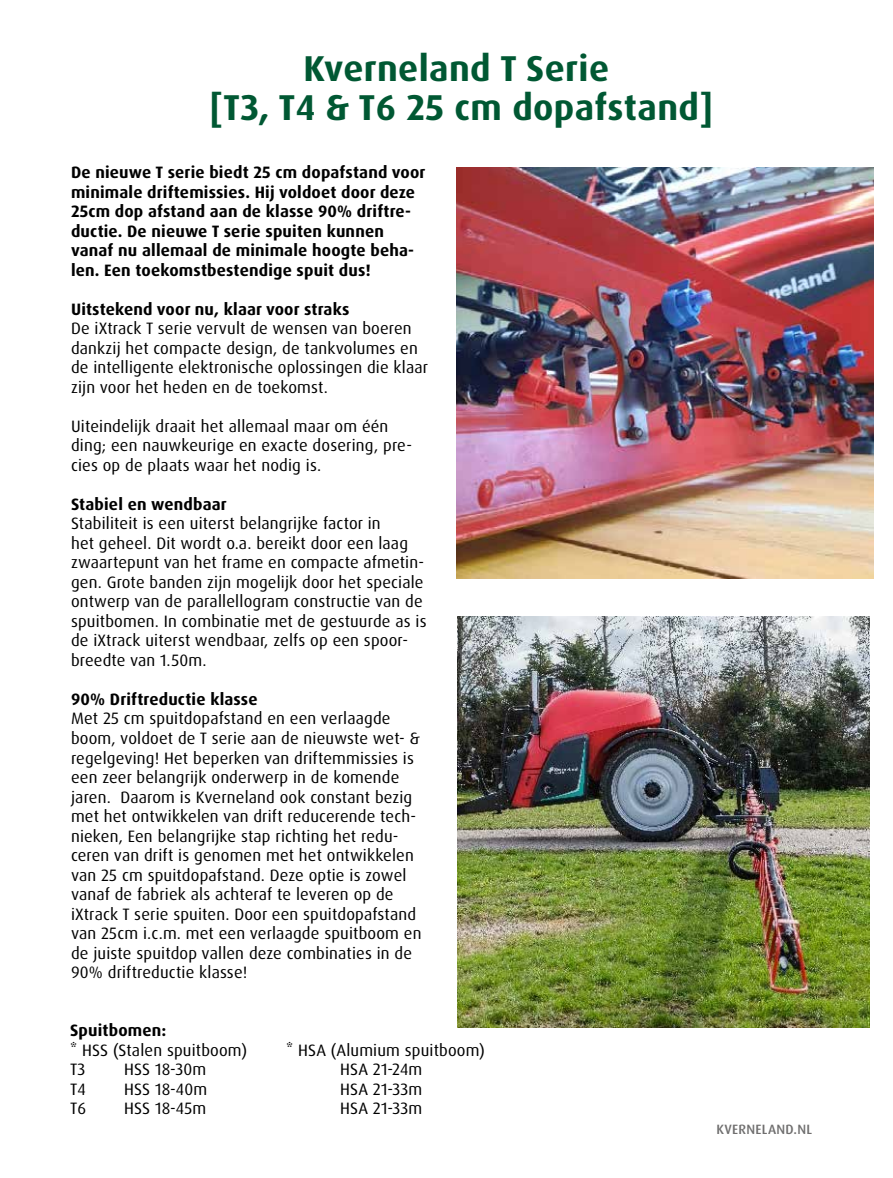
<style>
.page{position:relative;width:893px;height:1178px;background:#fff}
.page>*{position:absolute;margin:0;border:0;box-sizing:border-box;transform-origin:0 0}
.t1{font:700 36px/39px "Dax Pro";letter-spacing:.01em;color:#005833;text-align:center}
.t2{font:16.5px/19.5px "Dax Pro";letter-spacing:.01em;color:#000}
.t3{font:700 16.5px/19.5px "Dax Pro";letter-spacing:.01em;color:#000}
.t4{font:500 13.5px "Dax Pro";letter-spacing:.02em;color:#706f6f}
</style>
<div class="page">
<img style="left:456px;top:168px;width:418px;height:410px">
<img style="left:458px;top:617px;width:412px;height:410px">
<h1 class="t1" style="left:210px;top:49px;width:505px">Kverneland T Serie<br>[T3, T4 &amp; T6 25 cm dopafstand]</h1>
<p class="t3" style="left:71px;top:163px;width:356px">De nieuwe T serie biedt 25 cm dopafstand voor minimale driftemissies. Hij voldoet door deze 25cm dop afstand aan de klasse 90% driftre&shy;ductie. De nieuwe T serie spuiten kunnen vanaf nu allemaal de minimale hoogte beha&shy;len. Een toekomstbestendige spuit dus!</p>
<p class="t3" style="left:71px;top:299px;width:280px">Uitstekend voor nu, klaar voor straks</p>
<p class="t2" style="left:71px;top:319px;width:359px">De iXtrack T serie vervult de wensen van boeren dankzij het compacte design, de tankvolumes en de intelligente elektronische oplossingen die klaar zijn voor het heden en de toekomst.</p>
<p class="t2" style="left:71px;top:416px;width:342px">Uiteindelijk draait het allemaal maar om één ding; een nauwkeurige en exacte dosering, pre&shy;cies op de plaats waar het nodig is.</p>
<p class="t3" style="left:71px;top:494px;width:157px">Stabiel en wendbaar</p>
<p class="t2" style="left:71px;top:514px;width:357px">Stabiliteit is een uiterst belangrijke factor in<br>het geheel. Dit wordt o.a. bereikt door een laag zwaartepunt van het frame en compacte afmetin&shy;gen. Grote banden zijn mogelijk door het speciale ontwerp van de parallellogram constructie van de spuitbomen. In combinatie met de gestuurde as is de iXtrack uiterst wendbaar, zelfs op een spoor&shy;breedte van 1.50m.</p>
<p class="t3" style="left:71px;top:690px;width:188px">90% Driftreductie klasse</p>
<p class="t2" style="left:71px;top:709px;width:352px">Met 25 cm spuitdopafstand en een verlaagde boom, voldoet de T serie aan de nieuwste wet- &amp; regelgeving! Het beperken van driftemmissies is een zeer belangrijk onderwerp in de komende jaren. Daarom is Kverneland ook constant bezig met het ontwikkelen van drift reducerende tech&shy;nieken, Een belangrijke stap richting het redu&shy;ceren van drift is genomen met het ontwikkelen van 25 cm spuitdopafstand. Deze optie is zowel vanaf de fabriek als achteraf te leveren op de iXtrack T serie spuiten. Door een spuitdopafstand van 25cm i.c.m. met een verlaagde spuitboom en de juiste spuitdop vallen deze combinaties in de 90% driftreductie klasse!</p>
<p class="t3" style="left:70px;top:1021px;width:98px">Spuitbomen:</p>
<p class="t2" style="left:70px;top:1040px;width:178px">* HSS (Stalen spuitboom)</p>
<p class="t2" style="left:286px;top:1040px;width:200px">* HSA (Alumium spuitboom)</p>
<p class="t2" style="left:70px;top:1060px;width:17px">T3</p>
<p class="t2" style="left:124px;top:1060px;width:84px">HSS 18-30m</p>
<p class="t2" style="left:340px;top:1060px;width:84px">HSA 21-24m</p>
<p class="t2" style="left:70px;top:1079px;width:17px">T4</p>
<p class="t2" style="left:124px;top:1079px;width:84px">HSS 18-40m</p>
<p class="t2" style="left:340px;top:1079px;width:83px">HSA 21-33m</p>
<p class="t2" style="left:70px;top:1099px;width:18px">T6</p>
<p class="t2" style="left:124px;top:1099px;width:83px">HSS 18-45m</p>
<p class="t2" style="left:340px;top:1099px;width:83px">HSA 21-33m</p>
<p class="t4" style="left:717px;top:1120px;width:97px">KVERNELAND.NL</p>
</div>
